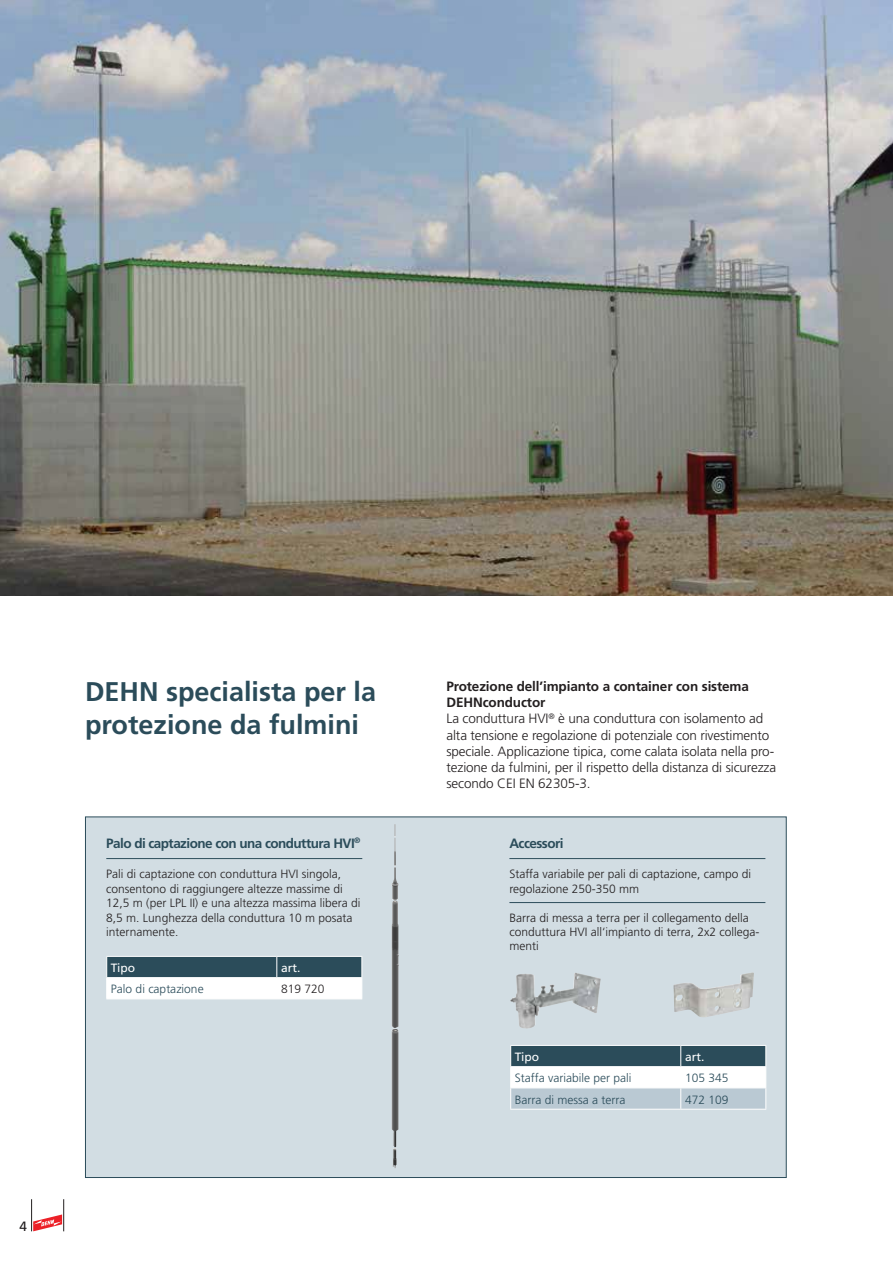
<style>
.page{position:relative;width:893px;height:1263px;background:#fff}
.page>*{position:absolute;margin:0;border:0;box-sizing:border-box;transform-origin:0 0}
.t1{font:700 27px/32.4px "Frutiger";color:#2b4c5a}
.t2{font:300 13.5px/16.2px "Frutiger";letter-spacing:-.01em;color:#231f20}
.t3{font:700 13.5px "Frutiger";letter-spacing:-.04em;color:#2b4c5a}
.t4{font:13.5px "Frutiger";color:#231f20}
.t5{font:300 12px/14.4px "Frutiger";color:#231f20}
.t6{font:300 12px "Frutiger";color:#2b4c5a}
.t7{font:12px "Frutiger";color:#fff}
.s1{font-weight:700}
</style>
<div class="page">
<img style="left:0;top:0;width:893px;height:595px">
<div style="left:85px;top:817px;width:701px;height:360px;background:#d2dde3"></div>
<svg style="left:106px;top:956px;width:256px;height:42px;background:#9aaab0"></svg>
<hr style="left:106px;top:998px;width:256px;height:1px;background:#fff">
<svg style="left:510px;top:1045px;width:256px;height:64px;background:#a7b6bd"></svg>
<hr style="left:510px;top:1109px;width:171px;height:1px;background:#fff">
<hr style="left:681px;top:1109px;width:85px;height:1px;background:#fff">
<hr style="left:106px;top:858px;width:256px;height:1px;background:#2b4c5a">
<hr style="left:509px;top:858px;width:256px;height:1px;background:#2b4c5a">
<hr style="left:509px;top:902px;width:256px;height:1px;background:#2b4c5a">
<img style="left:392px;top:824px;width:7px;height:344px">
<img style="left:510px;top:973px;width:91px;height:56px">
<img style="left:673px;top:972px;width:81px;height:45px">
<svg style="left:33px;top:1214px;width:29px;height:17px"></svg>
<hr style="left:31px;top:1199px;width:1px;height:32px;background:#231f20">
<hr style="left:63px;top:1199px;width:1px;height:32px;background:#231f20">
<h1 class="t1" style="left:85px;top:677px;width:293px">DEHN specialista per la protezione da fulmini</h1>
<p class="t3" style="left:106px;top:836px;width:256px">Palo di captazione con una conduttura HVI<sup>®</sup></p>
<p class="t5" style="left:106px;top:868px;width:256px">Pali di captazione con conduttura HVI singola, consentono di raggiungere altezze massime di 12,5 m (per LPL II) e una altezza massima libera di 8,5 m. Lunghezza della conduttura 10 m posata internamente.</p>
<p class="t7" style="left:111px;top:962px;width:26px">Tipo</p>
<p class="t7" style="left:281px;top:962px;width:21px">art.</p>
<p class="t6" style="left:111px;top:983px;width:94px">Palo di captazione</p>
<p class="t5" style="left:281px;top:983px;width:45px">819 720</p>
<p class="t4" style="left:20px;top:1220px;width:9px">4</p>
<p class="t2" style="left:446px;top:679px;width:331px"><span class="s1">Protezione dell’impianto a container con sistema DEHNconductor<br></span>La conduttura HVI<sup>®</sup> è una conduttura con isolamento ad alta tensione e regolazione di potenziale con rivestimento speciale. Applicazione tipica, come calata isolata nella pro&shy;tezione da fulmini, per il rispetto della distanza di sicurezza secondo CEI EN 62305-3.</p>
<p class="t3" style="left:509px;top:836px;width:56px">Accessori</p>
<p class="t5" style="left:509px;top:868px;width:243px">Staffa variabile per pali di captazione, campo di regolazione 250-350 mm</p>
<p class="t5" style="left:509px;top:911px;width:252px">Barra di messa a terra per il collegamento della conduttura HVI all‘impianto di terra, 2x2 collega&shy;menti</p>
<p class="t7" style="left:515px;top:1051px;width:26px">Tipo</p>
<p class="t7" style="left:685px;top:1051px;width:21px">art.</p>
<p class="t6" style="left:515px;top:1072px;width:118px">Staffa variabile per pali</p>
<p class="t6" style="left:685px;top:1072px;width:45px">105 345</p>
<p class="t6" style="left:515px;top:1094px;width:112px">Barra di messa a terra</p>
<p class="t6" style="left:685px;top:1094px;width:45px">472 109</p>
</div>
